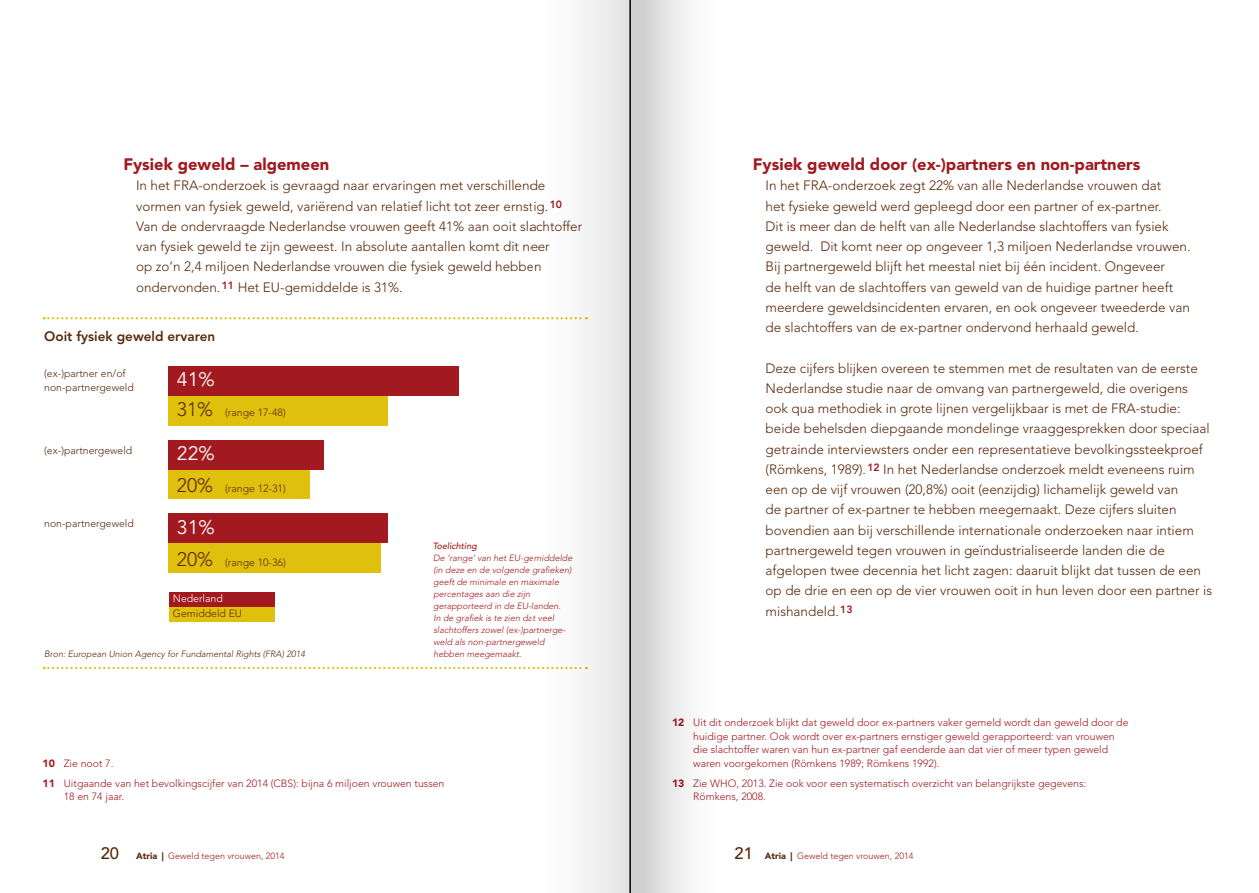
<style>
.page{position:relative;width:1259px;height:893px;background:#fff}
.page>*{position:absolute;margin:0;border:0;box-sizing:border-box;transform-origin:0 0}
.t1{font:19.5px "Avenir LT Std";color:#fff}
.t2{font:900 16.5px "Avenir LT Std";color:#a01a20}
.t3{font:300 13.5px/20.2px "Avenir LT Std";color:#5a290a}
.t4{font:800 13.5px "Avenir LT Std";color:#5a290a}
.t5{font:300 10.5px/13.5px "Avenir LT Std";color:#a01a20}
.t6{font:300 10.5px/13.5px "Avenir LT Std";color:#5a290a}
.t7{font:300 10.5px "Avenir LT Std";color:#fff}
.t8{font:italic 300 9px/12px "Avenir LT Std";color:#a21a20}
.t9{font:300 9px "Avenir LT Std";color:#a01a20}
.t10{font:italic 300 9px "Avenir LT Std";color:#5a290a}
.t11{font:italic 500 9px "Avenir LT Std";color:#a21a20}
.s1{font-size:19.5px}
.s2{font-weight:900}
.s3{font-weight:500;font-size:16.5px;color:#5a290a}
.s4{font-weight:900;color:#5a290a}
</style>
<div class="page">
<svg style="left:44px;top:317px;width:487px;height:2px"></svg>
<svg style="left:44px;top:667px;width:487px;height:2px"></svg>
<div style="left:168px;top:396px;width:220px;height:29px;background:#dfc10d"></div>
<div style="left:168px;top:470px;width:142px;height:29px;background:#dfc10d"></div>
<div style="left:168px;top:543px;width:213px;height:30px;background:#dfc10d"></div>
<div style="left:168px;top:367px;width:291px;height:29px;background:#a21a20"></div>
<div style="left:168px;top:440px;width:156px;height:30px;background:#a21a20"></div>
<div style="left:168px;top:514px;width:220px;height:29px;background:#a21a20"></div>
<div style="left:169px;top:592px;width:105px;height:15px;background:#a21a20"></div>
<div style="left:169px;top:607px;width:105px;height:15px;background:#dfc10d"></div>
<hr style="left:629px;top:0;width:2px;height:893px;background:#000">
<div style="left:631px;top:0;width:93px;height:893px;background:linear-gradient(to right,#cececd,#fff)"></div>
<div style="left:532px;top:0;width:98px;height:893px;background:linear-gradient(to right,#fff,#e5e5e5)"></div>
<p class="t2" style="left:123px;top:154px;width:207px">Fysiek geweld – algemeen</p>
<p class="t3" style="left:136px;top:176px;width:448px">In het FRA-onderzoek is gevraagd naar ervaringen met verschillende vormen van fysiek geweld, variërend van relatief licht tot zeer ernstig.<sup>10<br></sup>Van de ondervraagde Nederlandse vrouwen geeft 41% aan ooit slachtoffer van fysiek geweld te zijn geweest. In absolute aantallen komt dit neer<br>op zo’n 2,4 miljoen Nederlandse vrouwen die fysiek geweld hebben ondervonden.<sup>11</sup> Het EU-gemiddelde is 31%.</p>
<p class="t4" style="left:44px;top:329px;width:173px">Ooit fysiek geweld ervaren</p>
<h1 class="t1" style="left:177px;top:368px;width:39px">41%</h1>
<p class="t6" style="left:177px;top:406px;width:110px"><span class="s1">31%</span> (range 17-48)</p>
<h1 class="t1" style="left:177px;top:442px;width:39px">22%</h1>
<p class="t6" style="left:177px;top:482px;width:110px"><span class="s1">20%</span> (range 12-31)</p>
<h1 class="t1" style="left:177px;top:516px;width:39px">31%</h1>
<p class="t6" style="left:177px;top:556px;width:110px"><span class="s1">20%</span> (range 10-36)</p>
<p class="t6" style="left:44px;top:367px;width:91px">(ex-)partner en/of non-partnergeweld</p>
<p class="t6" style="left:44px;top:444px;width:90px">(ex-)partnergeweld</p>
<p class="t6" style="left:44px;top:517px;width:91px">non-partnergeweld</p>
<p class="t7" style="left:173px;top:593px;width:51px">Nederland</p>
<p class="t6" style="left:173px;top:607px;width:71px">Gemiddeld EU</p>
<p class="t10" style="left:44px;top:649px;width:262px">Bron: European Union Agency for Fundamental Rights (FRA) 2014</p>
<p class="t11" style="left:433px;top:541px;width:46px">Toelichting</p>
<p class="t8" style="left:433px;top:552px;width:141px">De ‘range’ van het EU-gemiddelde (in deze en de volgende grafieken) geeft de minimale en maximale percentages aan die zijn gerapporteerd in de EU-landen.<br>In de grafiek is te zien dat veel slachtoffers zowel (ex-)partnerge&shy;weld als non-partnergeweld hebben meegemaakt.</p>
<p class="t5" style="left:43px;top:753px;width:403px;line-height:20px"><span class="s2">10</span> Zie noot 7.<br><span class="s2">11</span> Uitgaande van het bevolkingscijfer van 2014 (CBS): bijna 6 miljoen vrouwen tussen</p>
<p class="t5" style="left:64px;top:790px;width:62px">18 en 74 jaar.</p>
<p class="t2" style="left:753px;top:154px;width:389px">Fysiek geweld door (ex-)partners en non-partners</p>
<p class="t3" style="left:765px;top:176px;width:426px">In het FRA-onderzoek zegt 22% van alle Nederlandse vrouwen dat<br>het fysieke geweld werd gepleegd door een partner of ex-partner.<br>Dit is meer dan de helft van alle Nederlandse slachtoffers van fysiek geweld. Dit komt neer op ongeveer 1,3 miljoen Nederlandse vrouwen.<br>Bij partnergeweld blijft het meestal niet bij één incident. Ongeveer<br>de helft van de slachtoffers van geweld van de huidige partner heeft meerdere geweldsincidenten ervaren, en ook ongeveer tweederde van de slachtoffers van de ex-partner ondervond herhaald geweld.</p>
<p class="t3" style="left:765px;top:358px;width:448px">Deze cijfers blijken overeen te stemmen met de resultaten van de eerste Nederlandse studie naar de omvang van partnergeweld, die overigens ook qua methodiek in grote lijnen vergelijkbaar is met de FRA-studie: beide behelsden diepgaande mondelinge vraaggesprekken door speciaal getrainde interviewsters onder een representatieve bevolkingssteekproef (Römkens, 1989).<sup>12</sup> In het Nederlandse onderzoek meldt eveneens ruim een op de vijf vrouwen (20,8%) ooit (eenzijdig) lichamelijk geweld van<br>de partner of ex-partner te hebben meegemaakt. Deze cijfers sluiten bovendien aan bij verschillende internationale onderzoeken naar intiem partnergeweld tegen vrouwen in geïndustrialiseerde landen die de afgelopen twee decennia het licht zagen: daaruit blijkt dat tussen de een op de drie en een op de vier vrouwen ooit in hun leven door een partner is mishandeld.<sup>13</sup></p>
<p class="t5" style="left:693px;top:716px;width:437px;text-indent:-21px"><span class="s2">12</span> Uit dit onderzoek blijkt dat geweld door ex-partners vaker gemeld wordt dan geweld door de huidige partner. Ook wordt over ex-partners ernstiger geweld gerapporteerd: van vrouwen die slachtoffer waren van hun ex-partner gaf eenderde aan dat vier of meer typen geweld waren voorgekomen (Römkens 1989; Römkens 1992).</p>
<p class="t5" style="left:693px;top:776px;width:394px;text-indent:-21px"><span class="s2">13</span> Zie WHO, 2013. Zie ook voor een systematisch overzicht van belangrijkste gegevens:<br>Römkens, 2008.</p>
<p class="t9" style="left:101px;top:850px;width:185px"><span class="s3">20</span> <span class="s4">Atria |</span> Geweld tegen vrouwen, 2014</p>
<p class="t9" style="left:734px;top:850px;width:180px"><span class="s3">21</span> <span class="s4">Atria |</span> Geweld tegen vrouwen, 2014</p>
</div>
